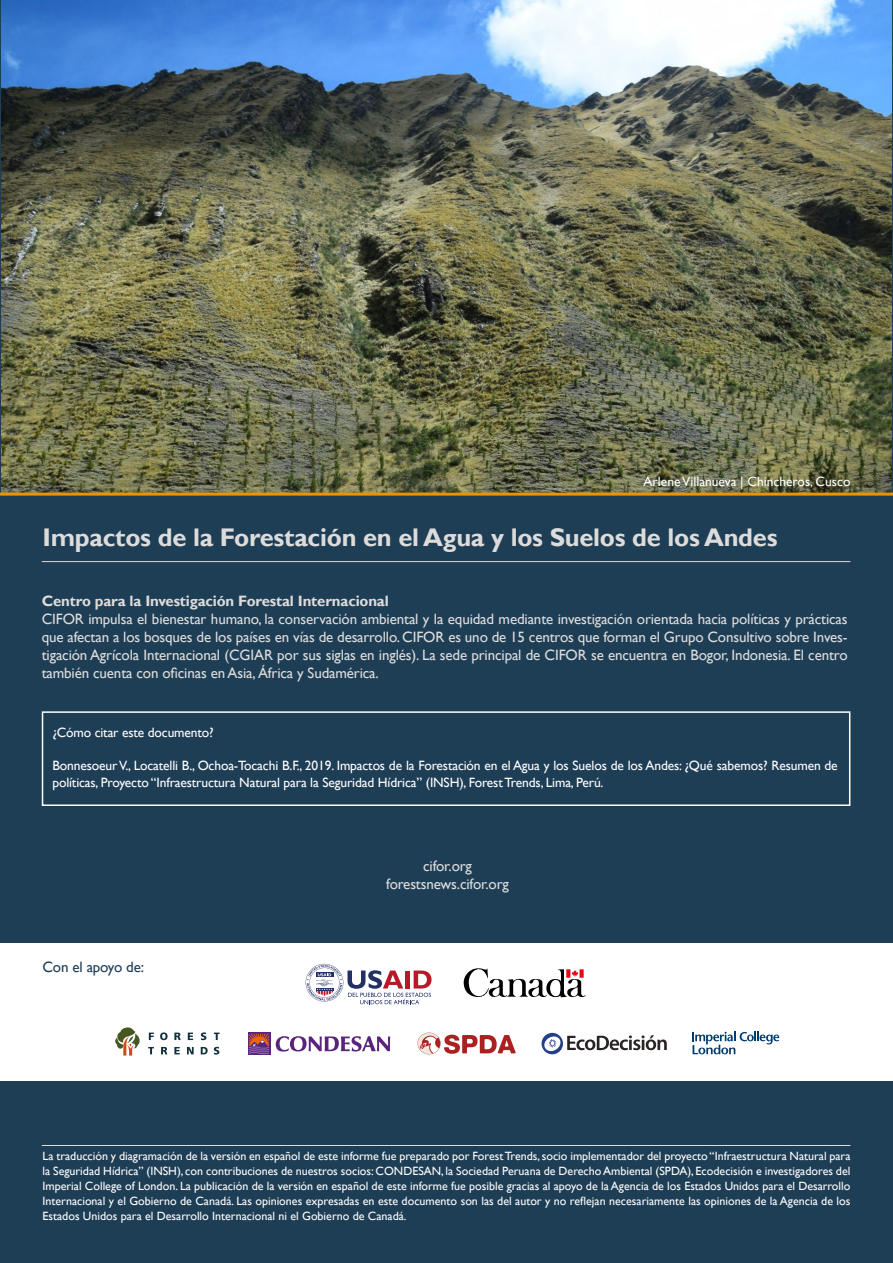
<style>
.page{position:relative;width:893px;height:1263px;background:#1e3e56}
.page>*{position:absolute;margin:0;border:0;box-sizing:border-box;transform-origin:0 0}
.t1{font:700 25.5px "Gill Sans";letter-spacing:-.01em;color:#dddcdb}
.t2{font:15px/18px "Gill Sans";letter-spacing:-.01em;color:#dddcdb;text-align:justify}
.t3{font:700 15px "Gill Sans";letter-spacing:-.01em;color:#dddcdb}
.t4{font:15px "Gill Sans";letter-spacing:-.01em;color:#1e3e56}
.t5{font:13.5px/16.5px "Gill Sans";letter-spacing:-.01em;color:#fff}
.t6{font:12px/15px "Gill Sans";color:#fff;text-align:justify}
</style>
<div class="page">
<img style="left:1px;top:0;width:891px;height:493px">
<hr style="left:0;top:493px;width:893px;height:3px;background:#f09100">
<hr style="left:42px;top:561px;width:808px;height:1px;background:#dddcdb">
<hr style="left:42px;top:1145px;width:808px;height:1px;background:#dddcdb">
<div style="left:42px;top:711px;width:808px;height:95px;border:2px solid #fff"></div>
<div style="left:0;top:943px;width:893px;height:137px;background:#fff"></div>
<svg style="left:248px;top:1033px;width:22px;height:22px"></svg>
<svg style="left:249px;top:1034px;width:20px;height:20px"></svg>
<svg style="left:276px;top:1036px;width:114px;height:15px"></svg>
<svg style="left:418px;top:1032px;width:98px;height:22px"></svg>
<svg style="left:115px;top:1027px;width:25px;height:28px"></svg>
<svg style="left:149px;top:1032px;width:5px;height:8px"></svg>
<svg style="left:160px;top:1032px;width:8px;height:8px"></svg>
<svg style="left:174px;top:1032px;width:7px;height:8px"></svg>
<svg style="left:188px;top:1032px;width:5px;height:8px"></svg>
<svg style="left:201px;top:1032px;width:5px;height:8px"></svg>
<svg style="left:214px;top:1032px;width:6px;height:8px"></svg>
<svg style="left:148px;top:1047px;width:6px;height:7px"></svg>
<svg style="left:161px;top:1047px;width:6px;height:7px"></svg>
<svg style="left:174px;top:1047px;width:6px;height:7px"></svg>
<svg style="left:187px;top:1047px;width:7px;height:7px"></svg>
<svg style="left:201px;top:1047px;width:7px;height:7px"></svg>
<svg style="left:214px;top:1047px;width:5px;height:7px"></svg>
<svg style="left:693px;top:1032px;width:86px;height:22px"></svg>
<svg style="left:542px;top:1033px;width:125px;height:22px"></svg>
<svg style="left:464px;top:968px;width:122px;height:30px"></svg>
<svg style="left:306px;top:964px;width:125px;height:40px"></svg>
<p class="t5" style="left:644px;top:474px;width:208px">Arlene Villanueva | Chincheros, Cusco</p>
<h1 class="t1" style="left:43px;top:522px;width:737px">Impactos de la Forestación en el Agua y los Suelos de los Andes</h1>
<p class="t3" style="left:42px;top:592px;width:349px">Centro para la Investigación Forestal Internacional</p>
<p class="t2" style="left:42px;top:610px;width:807px">CIFOR impulsa el bienestar humano, la conservación ambiental y la equidad mediante investigación orientada hacia políticas y prácticas que afectan a los bosques de los países en vías de desarrollo. CIFOR es uno de 15 centros que forman el Grupo Consultivo sobre Inves&shy;tigación Agrícola Internacional (CGIAR por sus siglas en inglés). La sede principal de CIFOR se encuentra en Bogor, Indonesia. El centro también cuenta con oficinas en Asia, África y Sudamérica.</p>
<p class="t5" style="left:52px;top:724px;width:163px">¿Cómo citar este documento?</p>
<p class="t5" style="left:52px;top:757px;width:787px">Bonnesoeur V., Locatelli B., Ochoa-Tocachi B.F., 2019. Impactos de la Forestación en el Agua y los Suelos de los Andes: ¿Qué sabemos? Resumen de políticas, Proyecto “Infraestructura Natural para la Seguridad Hídrica” (INSH), Forest Trends, Lima, Perú.</p>
<p class="t4" style="left:43px;top:958px;width:103px">Con el apoyo de:</p>
<p class="t2" style="left:386px;top:857px;width:124px;text-align:center">cifor.org forestsnews.cifor.org</p>
<p class="t6" style="left:43px;top:1149px;width:809px">La traducción y diagramación de la versión en español de este informe fue preparado por Forest Trends, socio implementador del proyecto “Infraestructura Natural para la Seguridad Hídrica” (INSH), con contribuciones de nuestros socios: CONDESAN, la Sociedad Peruana de Derecho Ambiental (SPDA), Ecodecisión e investigadores del Imperial College of London. La publicación de la versión en español de este informe fue posible gracias al apoyo de la Agencia de los Estados Unidos para el Desarrollo Internacional y el Gobierno de Canadá. Las opiniones expresadas en este documento son las del autor y no reflejan necesariamente las opiniones de la Agencia de los Estados Unidos para el Desarrollo Internacional ni el Gobierno de Canadá.</p>
</div>
